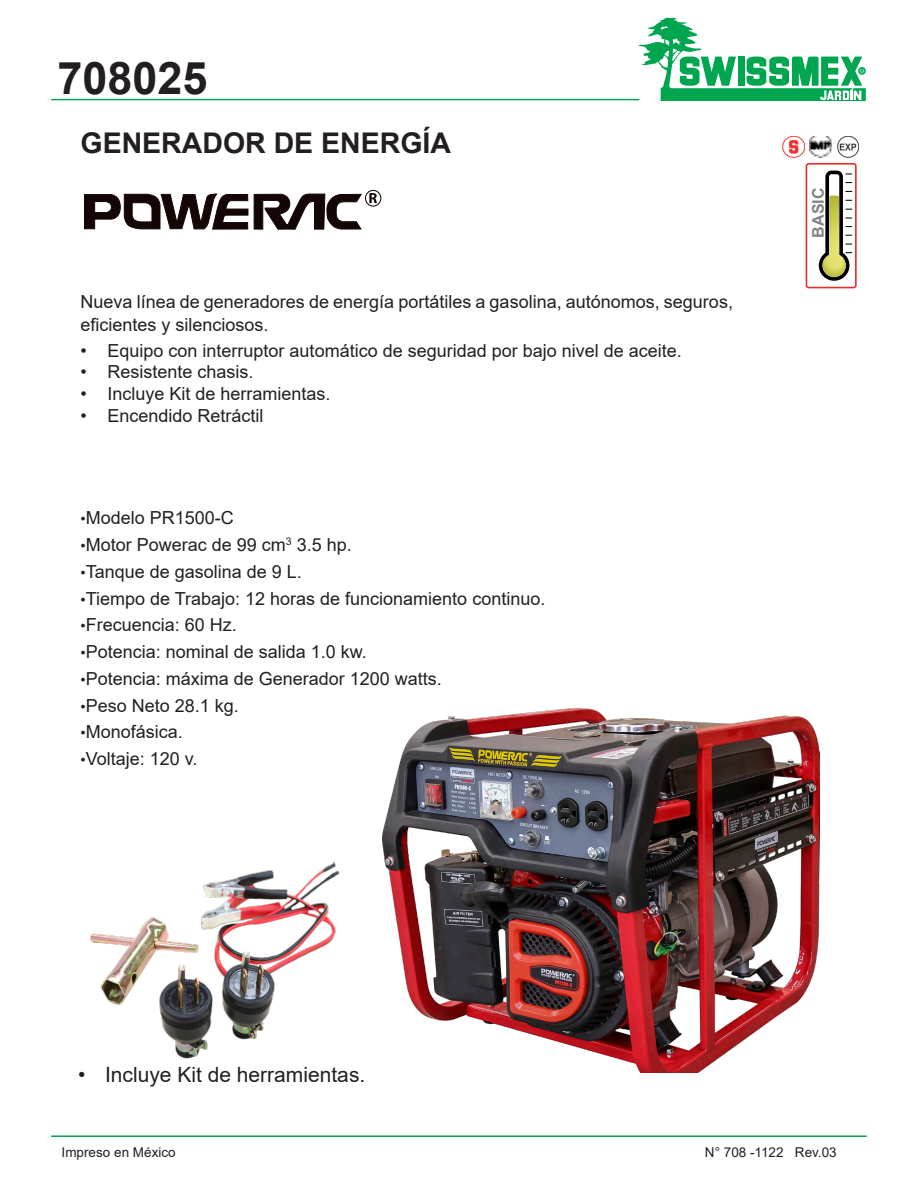
<style>
.page{position:relative;width:918px;height:1188px;background:#fff}
.page>*{position:absolute;margin:0;border:0;box-sizing:border-box;transform-origin:0 0}
.t1{font:700 45px "Arial";color:#231f20}
.t2{font:700 28.5px "Arial";color:#231f20}
.t3{font:21px "Arial";color:#231f20}
.Características_gene{font:18px/22.5px "Arial";color:#231f20}
.t4{font:700 16.05px "Arial";color:#808285}
.t5{font:13.5px "Arial";color:#231f20}
.s1{font-size:15px}
</style>
<div class="page">
<hr style="left:52px;top:99px;width:587px;height:1px;background:#00a54f">
<hr style="left:52px;top:1135px;width:814px;height:2px;background:#00a54f">
<svg style="left:638px;top:17px;width:228px;height:84px"></svg>
<img style="left:383px;top:709px;width:437px;height:364px">
<svg style="left:84px;top:193px;width:164px;height:36px"></svg>
<svg style="left:254px;top:193px;width:108px;height:37px"></svg>
<svg style="left:369px;top:193px;width:8px;height:10px"></svg>
<div style="left:365px;top:190px;width:16px;height:17px;border:1px solid #140604;border-radius:50%"></div>
<img style="left:810px;top:136px;width:21px;height:21px">
<img style="left:837px;top:136px;width:21px;height:21px">
<img style="left:783px;top:136px;width:21px;height:21px">
<div style="left:806px;top:163px;width:51px;height:125px;border:2px solid #ee2928;border-radius:2px"></div>
<svg style="left:819px;top:171px;width:33px;height:110px"></svg>
<img style="left:90px;top:861px;width:250px;height:198px">
<p class="t1" style="left:57px;top:47px;width:152px">708025</p>
<p class="t2" style="left:81px;top:123px;width:372px">GENERADOR DE ENERGÍA</p>
<p class="Características_gene" style="left:81px;top:291px;width:654px">Nueva línea de generadores de energía portátiles a gasolina, autónomos, seguros, eficientes y silenciosos.</p>
<p class="Características_gene" style="left:81px;top:339px;width:603px">• Equipo con interruptor automático de seguridad por bajo nivel de aceite.</p>
<p class="Características_gene" style="left:81px;top:361px;width:175px">• Resistente chasis.</p>
<p class="Características_gene" style="left:81px;top:382px;width:252px">• Incluye Kit de herramientas.</p>
<p class="Características_gene" style="left:81px;top:404px;width:185px">• Encendido Retráctil</p>
<p class="Características_gene" style="left:81px;top:507px;width:155px"><span class="s1">•</span>Modelo PR1500-C</p>
<p class="Características_gene" style="left:81px;top:533px;width:273px"><span class="s1">•</span>Motor Powerac de 99 cm<sup>3</sup> 3.5 hp.</p>
<p class="Características_gene" style="left:81px;top:560px;width:223px"><span class="s1">•</span>Tanque de gasolina de 9 L.</p>
<p class="Características_gene" style="left:81px;top:587px;width:466px"><span class="s1">•</span>Tiempo de Trabajo: 12 horas de funcionamiento continuo.</p>
<p class="Características_gene" style="left:81px;top:614px;width:158px"><span class="s1">•</span>Frecuencia: 60 Hz.</p>
<p class="Características_gene" style="left:81px;top:640px;width:288px"><span class="s1">•</span>Potencia: nominal de salida 1.0 kw.</p>
<p class="Características_gene" style="left:81px;top:667px;width:363px"><span class="s1">•</span>Potencia: máxima de Generador 1200 watts.</p>
<p class="Características_gene" style="left:81px;top:694px;width:160px"><span class="s1">•</span>Peso Neto 28.1 kg.</p>
<p class="Características_gene" style="left:81px;top:721px;width:104px"><span class="s1">•</span>Monofásica.</p>
<p class="Características_gene" style="left:81px;top:747px;width:118px"><span class="s1">•</span>Voltaje: 120 v.</p>
<p class="t4" style="left:808px;top:238px;width:52px;rotate:-90deg">BASIC</p>
<p class="t3" style="left:78px;top:1060px;width:289px">• Incluye Kit de herramientas.</p>
<p class="t5" style="left:62px;top:1143px;width:116px">Impreso en México</p>
<p class="t5" style="left:705px;top:1143px;width:133px">N° 708 -1122 Rev.03</p>
</div>
